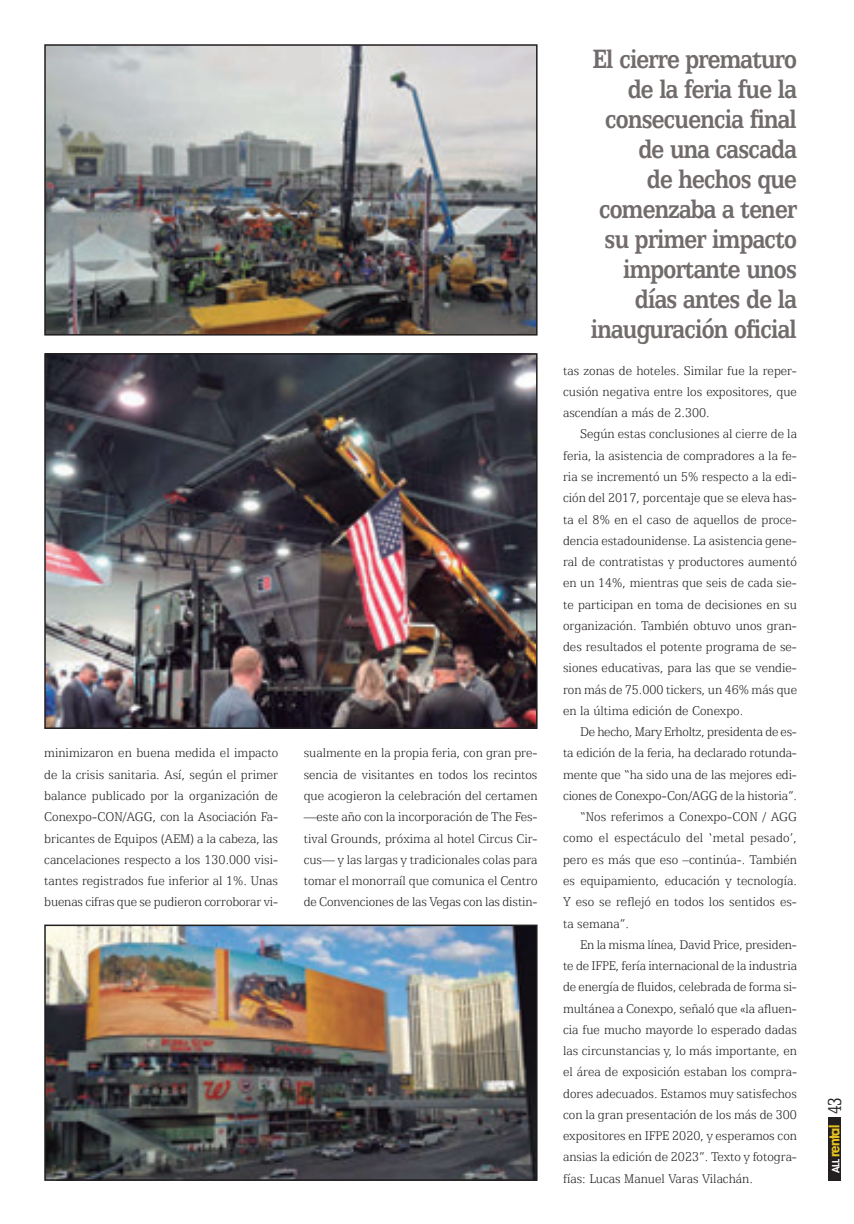
<style>
.page{position:relative;width:854px;height:1224px;background:#fff}
.page>*{position:absolute;margin:0;border:0;box-sizing:border-box;transform-origin:0 0}
.t1{font:700 30px/30px "Egyptian 505 BT";letter-spacing:-.03em;color:#716c6b;text-align:right;scale:.85 1}
.t2{font:800 15px "Futura";color:#e8c31d;scale:.96 1}
.t3{font:300 14.25px/21.3px "Egyptian 505 BT";color:#231f20;text-align:justify;scale:.9 1}
.t4{font:300 14.25px "Egyptian 505 BT";letter-spacing:-.02em;color:#231f20;scale:.9 1}
.s1{font-size:9.75px;color:#fff}
.s2{font-size:12.75px}
.s3{font-family:"Egyptian 505 BT";font-weight:400;font-size:21px;color:#231f20}
</style>
<div class="page">
<div style="left:828px;top:1117px;width:13px;height:64px;background:#231f20"></div>
<img style="left:47px;top:47px;width:487px;height:286px">
<div style="left:44px;top:44px;width:493px;height:292px;border:2px solid #231f20"></div>
<img style="left:47px;top:927px;width:487px;height:251px">
<div style="left:44px;top:924px;width:493px;height:257px;border:2px solid #231f20"></div>
<img style="left:47px;top:356px;width:487px;height:370px">
<div style="left:44px;top:353px;width:493px;height:376px;border:2px solid #231f20"></div>
<p class="t3" style="left:44px;top:742px;width:261px">minimizaron en buena medida el impacto de la crisis sanitaria. Así, según el primer balance publicado por la organización de Conexpo-CON/AGG, con la Asociación Fa&shy;bricantes de Equipos (AEM) a la cabeza, las cancelaciones respecto a los 130.000 visi&shy;tantes registrados fue inferior al 1%. Unas buenas cifras que se pudieron corroborar vi-</p>
<p class="t3" style="left:304px;top:742px;width:261px">sualmente en la propia feria, con gran pre&shy;sencia de visitantes en todos los recintos que acogieron la celebración del certamen —este año con la incorporación de The Fes&shy;tival Grounds, próxima al hotel Circus Cir&shy;cus— y las largas y tradicionales colas para tomar el monorraíl que comunica el Centro de Convenciones de las Vegas con las distin-</p>
<h1 class="t1" style="left:591px;top:43px;width:244px">El cierre prematuro de la feria fue la consecuencia final de una cascada<br>de hechos que comenzaba a tener su primer impacto importante unos días antes de la inauguración oficial</h1>
<p class="t3" style="left:563px;top:359px;width:261px">tas zonas de hoteles. Similar fue la reper&shy;cusión negativa entre los expositores, que ascendían a más de 2.300.</p>
<p class="t3" style="left:563px;top:423px;width:261px;text-indent:17px">Según estas conclusiones al cierre de la feria, la asistencia de compradores a la fe&shy;ria se incrementó un 5% respecto a la edi&shy;ción del 2017, porcentaje que se eleva has&shy;ta el 8% en el caso de aquellos de proce&shy;dencia estadounidense. La asistencia gene&shy;ral de contratistas y productores aumentó en un 14%, mientras que seis de cada sie&shy;te participan en toma de decisiones en su organización. También obtuvo unos gran&shy;des resultados el potente programa de se&shy;siones educativas, para las que se vendie&shy;ron más de 75.000 tickers, un 46% más que en la última edición de Conexpo.</p>
<p class="t4" style="left:580px;top:723px;width:242px">De hecho, Mary Erholtz, presidenta de es-</p>
<p class="t3" style="left:563px;top:742px;width:261px">ta edición de la feria, ha declarado rotunda-</p>
<p class="t3" style="left:563px;top:763px;width:261px">mente que “ha sido una de las mejores edi-</p>
<p class="t3" style="left:563px;top:785px;width:261px">ciones de Conexpo-Con/AGG de la historia”.</p>
<p class="t3" style="left:580px;top:806px;width:242px">“Nos referimos a Conexpo-CON / AGG</p>
<p class="t3" style="left:563px;top:827px;width:262px">como el espectáculo del ‘metal pesado’,</p>
<p class="t3" style="left:563px;top:848px;width:261px">pero es más que eso –continúa-. También</p>
<p class="t3" style="left:563px;top:870px;width:261px">es equipamiento, educación y tecnología.</p>
<p class="t3" style="left:563px;top:891px;width:261px">Y eso se reflejó en todos los sentidos es-</p>
<p class="t3" style="left:563px;top:912px;width:75px">ta semana”.</p>
<p class="t3" style="left:580px;top:933px;width:242px">En la misma línea, David Price, presiden-</p>
<p class="t3" style="left:563px;top:955px;width:261px">te de IFPE, fería internacional de la industria</p>
<p class="t3" style="left:563px;top:976px;width:261px">de energía de fluidos, celebrada de forma si-</p>
<p class="t3" style="left:563px;top:997px;width:261px">multánea a Conexpo, señaló que «la afluen-</p>
<p class="t3" style="left:563px;top:1018px;width:261px">cia fue mucho mayorde lo esperado dadas</p>
<p class="t3" style="left:563px;top:1040px;width:261px">las circunstancias y, lo más importante, en</p>
<p class="t3" style="left:563px;top:1061px;width:261px">el área de exposición estaban los compra-</p>
<p class="t3" style="left:563px;top:1082px;width:261px">dores adecuados. Estamos muy satisfechos</p>
<p class="t3" style="left:563px;top:1103px;width:261px">con la gran presentación de los más de 300</p>
<p class="t3" style="left:563px;top:1125px;width:261px">expositores en IFPE 2020, y esperamos con</p>
<p class="t3" style="left:563px;top:1146px;width:261px">ansias la edición de 2023”. Texto y fotogra-</p>
<p class="t3" style="left:563px;top:1167px;width:212px">fías: Lucas Manuel Varas Vilachán.</p>
<p class="t2" style="left:824px;top:1173px;width:81px;rotate:-90deg"><span class="s1">ALL</span> renta<span class="s2">l</span> <span class="s3">43</span></p>
</div>
